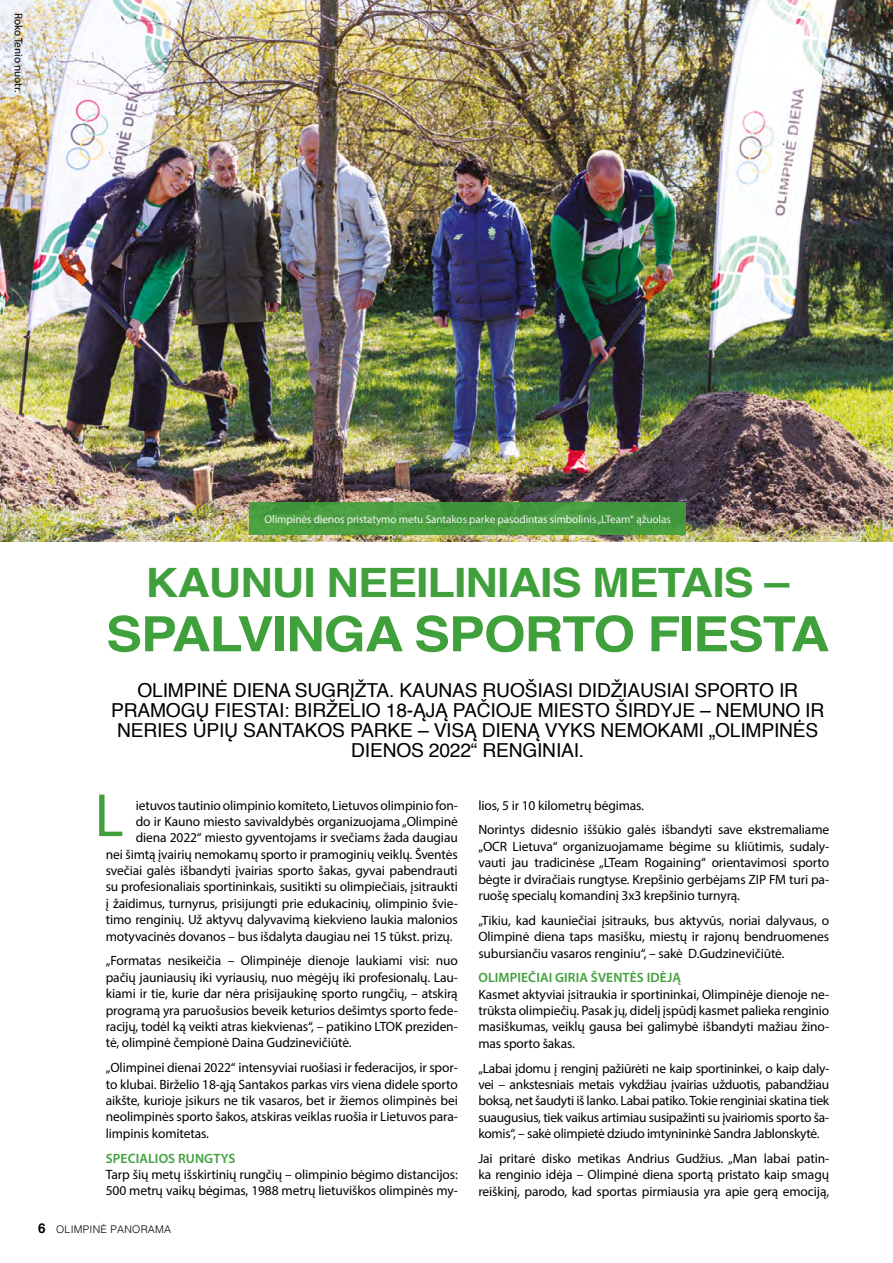
<style>
.page{position:relative;width:893px;height:1263px;background:#fff}
.page>*{position:absolute;margin:0;border:0;box-sizing:border-box;transform-origin:0 0}
.t1{font:61.5px "Myriad Pro";color:#40a03c}
.t2{font:700 48.6px "Helvetica";letter-spacing:-.02em;color:#40a03c;scale:1.11 1}
.t3{font:700 40.5px "Helvetica";letter-spacing:-.02em;color:#40a03c;scale:1.11 1}
.t4{font:19.2px/20.1px "Helvetica";letter-spacing:-.01em;color:#000;text-align:center}
.t5{font:13.5px/16.4px "Myriad Pro";letter-spacing:-.01em;color:#000;text-align:justify}
.t6{font:600 13.5px "Myriad Pro";letter-spacing:.01em;color:#40a03c}
.t7{font:11.25px "Myriad Pro";letter-spacing:-.01em;color:#fff}
.t8{font:11.25px "Myriad Pro";letter-spacing:-.01em;color:#000}
.t9{font:300 10.5px "Helvetica";letter-spacing:.025em;color:#000}
.s1{font-weight:700;font-size:13.5px}
</style>
<div class="page">
<img style="left:0;top:0;width:893px;height:541px">
<div style="left:250px;top:502px;width:436px;height:33px;background:#489c3f"></div>
<p class="t8" style="left:26px;top:13px;width:81px;rotate:90deg">Roko Tenio nuotr.</p>
<p class="t7" style="left:265px;top:512px;width:408px">Olimpinės dienos pristatymo metu Santakos parke pasodintas simbolinis „LTeam“ ąžuolas</p>
<h3 class="t3" style="left:146px;top:550px;width:581px">KAUNUI NEEILINIAIS METAIS –</h3>
<h2 class="t2" style="left:106px;top:595px;width:653px">SPALVINGA SPORTO FIESTA</h2>
<h3 class="t4" style="left:111px;top:681px;width:715px">OLIMPINĖ DIENA SUGRĮŽTA. KAUNAS RUOŠIASI DIDŽIAUSIAI SPORTO IR PRAMOGŲ FIESTAI: BIRŽELIO 18-ĄJĄ PAČIOJE MIESTO ŠIRDYJE – NEMUNO IR NERIES UPIŲ SANTAKOS PARKE – VISĄ DIENĄ VYKS NEMOKAMI „OLIMPINĖS DIENOS 2022“ RENGINIAI.</h3>
<h1 class="t1" style="left:94px;top:777px;width:31px">L</h1>
<p class="t5" style="left:136px;top:797px;width:324px">ietuvos tautinio olimpinio komiteto, Lietuvos olimpinio fon-</p>
<p class="t5" style="left:136px;top:813px;width:324px">do ir Kauno miesto savivaldybės organizuojama „Olimpinė</p>
<p class="t5" style="left:136px;top:829px;width:324px">diena 2022“ miesto gyventojams ir svečiams žada daugiau</p>
<p class="t5" style="left:106px;top:846px;width:353px">nei šimtą įvairių nemokamų sporto ir pramoginių veiklų. Šventės</p>
<p class="t5" style="left:106px;top:862px;width:353px">svečiai galės išbandyti įvairias sporto šakas, gyvai pabendrauti</p>
<p class="t5" style="left:106px;top:878px;width:354px">su profesionaliais sportininkais, susitikti su olimpiečiais, įsitraukti</p>
<p class="t5" style="left:106px;top:895px;width:354px">į žaidimus, turnyrus, prisijungti prie edukacinių, olimpinio švie-</p>
<p class="t5" style="left:106px;top:911px;width:354px">timo renginių. Už aktyvų dalyvavimą kiekvieno laukia malonios</p>
<p class="t5" style="left:106px;top:928px;width:348px">motyvacinės dovanos – bus išdalyta daugiau nei 15 tūkst. prizų.</p>
<p class="t5" style="left:106px;top:952px;width:354px">„Formatas nesikeičia – Olimpinėje dienoje laukiami visi: nuo pačių jauniausių iki vyriausių, nuo mėgėjų iki profesionalų. Lau&shy;kiami ir tie, kurie dar nėra prisijaukinę sporto rungčių, – atskirą programą yra paruošusios beveik keturios dešimtys sporto fede&shy;racijų, todėl ką veikti atras kiekvienas“, – patikino LTOK preziden&shy;tė, olimpinė čempionė Daina Gudzinevičiūtė.</p>
<p class="t5" style="left:106px;top:1059px;width:354px">„Olimpinei dienai 2022“ intensyviai ruošiasi ir federacijos, ir spor&shy;to klubai. Birželio 18-ąją Santakos parkas virs viena didele sporto aikšte, kurioje įsikurs ne tik vasaros, bet ir žiemos olimpinės bei neolimpinės sporto šakos, atskiras veiklas ruošia ir Lietuvos para&shy;limpinis komitetas.</p>
<p class="t6" style="left:106px;top:1149px;width:131px">SPECIALIOS RUNGTYS</p>
<p class="t5" style="left:106px;top:1166px;width:354px">Tarp šių metų išskirtinių rungčių – olimpinio bėgimo distancijos:<br>500 metrų vaikų bėgimas, 1988 metrų lietuviškos olimpinės my-</p>
<p class="t9" style="left:38px;top:1220px;width:134px"><span class="s1">6</span> OLIMPINĖ PANORAMA</p>
<p class="t5" style="left:478px;top:792px;width:352px;line-height:24.9px">lios, 5 ir 10 kilometrų bėgimas.<br>Norintys didesnio iššūkio galės išbandyti save ekstremaliame</p>
<p class="t5" style="left:478px;top:838px;width:352px">„OCR Lietuva“ organizuojamame bėgime su kliūtimis, sudaly&shy;vauti jau tradicinėse „LTeam Rogaining“ orientavimosi sporto bėgte ir dviračiais rungtyse. Krepšinio gerbėjams ZIP FM turi pa&shy;ruošę specialų komandinį 3x3 krepšinio turnyrą.</p>
<p class="t5" style="left:478px;top:912px;width:352px">„Tikiu, kad kauniečiai įsitrauks, bus aktyvūs, noriai dalyvaus, o Olimpinė diena taps masišku, miestų ir rajonų bendruomenes subursiančiu vasaros renginiu“, – sakė D.Gudzinevičiūtė.</p>
<p class="t6" style="left:478px;top:969px;width:204px">OLIMPIEČIAI GIRIA ŠVENTĖS IDĖJĄ</p>
<p class="t5" style="left:478px;top:986px;width:352px">Kasmet aktyviai įsitraukia ir sportininkai, Olimpinėje dienoje ne&shy;trūksta olimpiečių. Pasak jų, didelį įspūdį kasmet palieka renginio masiškumas, veiklų gausa bei galimybė išbandyti mažiau žino&shy;mas sporto šakas.</p>
<p class="t5" style="left:478px;top:1060px;width:352px">„Labai įdomu į renginį pažiūrėti ne kaip sportininkei, o kaip daly&shy;vei – ankstesniais metais vykdžiau įvairias užduotis, pabandžiau boksą, net šaudyti iš lanko. Labai patiko. Tokie renginiai skatina tiek suaugusius, tiek vaikus artimiau susipažinti su įvairiomis sporto ša&shy;komis“, – sakė olimpietė dziudo imtynininkė Sandra Jablonskytė.</p>
<p class="t5" style="left:478px;top:1150px;width:352px">Jai pritarė disko metikas Andrius Gudžius. „Man labai patin&shy;ka renginio idėja – Olimpinė diena sportą pristato kaip smagų reiškinį, parodo, kad sportas pirmiausia yra apie gerą emociją,</p>
</div>
